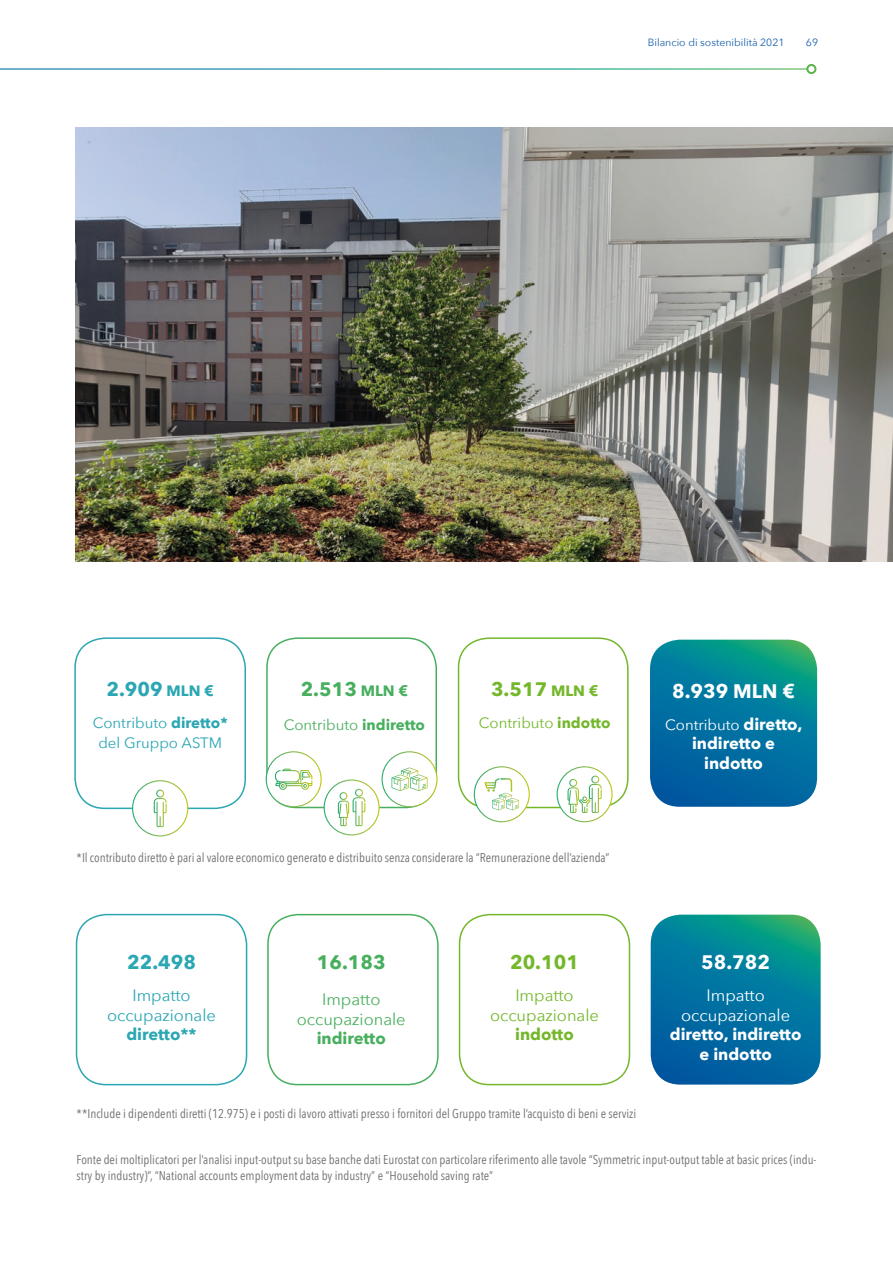
<style>
.page{position:relative;width:893px;height:1263px;background:#fff}
.page>*{position:absolute;margin:0;border:0;box-sizing:border-box;transform-origin:0 0}
.Paragrafo_base{font:700 19.5px "Avenir Next";color:#2ba6b3}
.Paragrafo_base-2{font:700 19.5px "Avenir Next";color:#48af5e}
.Paragrafo_base-3{font:700 19.5px "Avenir Next";color:#74b72b}
.Paragrafo_base-4{font:700 19.5px "Avenir Next";color:#fff}
.Paragrafo_base-5{font:700 16.5px/19.5px "Avenir Next";color:#fff;text-align:center}
.Paragrafo_base-6{font:16.5px/19.5px "Avenir Next";color:#2ba6b3;text-align:center}
.Paragrafo_base-7{font:16.5px/19.5px "Avenir Next";color:#48af5e;text-align:center}
.Paragrafo_base-8{font:16.5px/19.5px "Avenir Next";color:#74b72b;text-align:center}
.Paragrafo_base-9{font:15px/19.5px "Avenir Next";color:#2ba6b3;text-align:center}
.Paragrafo_base-10{font:15px "Avenir Next";color:#48af5e}
.Paragrafo_base-11{font:15px "Avenir Next";color:#fff}
.Paragrafo_base-12{font:15px "Avenir Next";color:#74b72b}
.note_descrittive{font:12.75px/15.3px "Avenir Next Condensed";color:#70706f}
.t1{font:10.5px "Avenir Next";color:#1861ab}
.s1{font-size:15px}
.s2{font-weight:700}
.s3{font-weight:700;font-size:16.5px}
.s4{font-weight:400}
</style>
<div class="page">
<div style="left:806px;top:64px;width:10px;height:10px;border:2px solid #fff;border-radius:50%"></div>
<div style="left:458px;top:637px;width:171px;height:171px;border:2px solid #74b72b;border-radius:30px"></div>
<div style="left:557px;top:767px;width:55px;height:55px;background:#fff;border-radius:50%"></div>
<div style="left:557px;top:766px;width:56px;height:56px;border:1px solid #fff;border-radius:50%"></div>
<div style="left:474px;top:767px;width:55px;height:55px;background:#fff;border-radius:50%"></div>
<div style="left:474px;top:766px;width:56px;height:56px;border:1px solid #fff;border-radius:50%"></div>
<svg style="left:484px;top:778px;width:35px;height:32px"></svg>
<svg style="left:567px;top:775px;width:35px;height:38px"></svg>
<div style="left:266px;top:637px;width:171px;height:171px;border:2px solid #48af5e;border-radius:30px"></div>
<div style="left:324px;top:780px;width:55px;height:55px;background:#fff;border-radius:50%"></div>
<div style="left:324px;top:779px;width:56px;height:56px;border:1px solid #fff;border-radius:50%"></div>
<div style="left:266px;top:752px;width:55px;height:55px;background:#fff;border-radius:50%"></div>
<div style="left:266px;top:751px;width:56px;height:56px;border:1px solid #fff;border-radius:50%"></div>
<div style="left:382px;top:752px;width:55px;height:55px;background:#fff;border-radius:50%"></div>
<div style="left:382px;top:751px;width:56px;height:56px;border:1px solid #fff;border-radius:50%"></div>
<svg style="left:392px;top:767px;width:36px;height:24px"></svg>
<svg style="left:338px;top:789px;width:27px;height:37px"></svg>
<svg style="left:275px;top:769px;width:37px;height:21px"></svg>
<div style="left:74px;top:637px;width:172px;height:172px;border:2px solid #2ba6b3;border-radius:30px"></div>
<div style="left:133px;top:781px;width:55px;height:55px;background:#fff;border-radius:50%"></div>
<div style="left:132px;top:780px;width:56px;height:56px;border:1px solid #fff;border-radius:50%"></div>
<svg style="left:154px;top:789px;width:13px;height:38px"></svg>
<svg style="left:650px;top:640px;width:167px;height:167px;background:#087b9d"></svg>
<div style="left:76px;top:914px;width:171px;height:171px;border:2px solid #2ba6b3;border-radius:30px"></div>
<div style="left:267px;top:914px;width:172px;height:171px;border:2px solid #48af5e;border-radius:30px"></div>
<div style="left:459px;top:914px;width:171px;height:171px;border:2px solid #74b72b;border-radius:30px"></div>
<svg style="left:651px;top:915px;width:170px;height:169px;background:#087b9d"></svg>
<img style="left:75px;top:128px;width:818px;height:433px">
<p class="t1" style="left:648px;top:33px;width:138px">Bilancio di sostenibilità 2021</p>
<p class="t1" style="left:806px;top:33px;width:14px">69</p>
<p class="Paragrafo_base" style="left:106px;top:672px;width:109px">2.909 <span class="s1">MLN €</span></p>
<p class="Paragrafo_base-9" style="left:93px;top:713px;width:136px">Contributo <span class="s2">diretto* </span>del Gruppo ASTM</p>
<p class="Paragrafo_base-2" style="left:301px;top:672px;width:109px">2.513 <span class="s1">MLN €</span></p>
<p class="Paragrafo_base-10" style="left:284px;top:712px;width:143px">Contributo <span class="s2">indiretto</span></p>
<p class="Paragrafo_base-3" style="left:491px;top:672px;width:109px">3.517 <span class="s1">MLN €</span></p>
<p class="Paragrafo_base-12" style="left:479px;top:710px;width:133px">Contributo <span class="s2">indotto</span></p>
<p class="note_descrittive" style="left:77px;top:849px;width:534px">*Il contributo diretto è pari al valore economico generato e distribuito senza considerare la “Remunerazione dell’azienda”</p>
<p class="Paragrafo_base" style="left:127px;top:945px;width:70px">22.498</p>
<p class="Paragrafo_base-6" style="left:107px;top:985px;width:110px">Impatto occupazionale <span class="s2">diretto**</span></p>
<p class="Paragrafo_base-2" style="left:317px;top:945px;width:70px">16.183</p>
<p class="Paragrafo_base-7" style="left:297px;top:989px;width:110px">Impatto occupazionale <span class="s2">indiretto</span></p>
<p class="Paragrafo_base-3" style="left:510px;top:945px;width:70px">20.101</p>
<p class="Paragrafo_base-8" style="left:490px;top:985px;width:110px">Impatto occupazionale <span class="s2">indotto</span></p>
<p class="Paragrafo_base-4" style="left:672px;top:674px;width:124px">8.939 MLN €</p>
<p class="Paragrafo_base-11" style="left:665px;top:712px;width:139px">Contributo <span class="s3">diretto,</span></p>
<p class="Paragrafo_base-5" style="left:692px;top:734px;width:85px">indiretto e indotto</p>
<p class="Paragrafo_base-4" style="left:701px;top:945px;width:70px">58.782</p>
<p class="Paragrafo_base-5" style="left:670px;top:985px;width:133px"><span class="s4">Impatto occupazionale </span>diretto, indiretto e indotto</p>
<p class="note_descrittive" style="left:77px;top:1106px;width:561px">**Include i dipendenti diretti (12.975) e i posti di lavoro attivati presso i fornitori del Gruppo tramite l’acquisto di beni e servizi</p>
<p class="note_descrittive" style="left:77px;top:1151px;width:741px">Fonte dei moltiplicatori per l’analisi input-output su base banche dati Eurostat con particolare riferimento alle tavole “Symmetric input-output table at basic prices (indu&shy;stry by industry)”, “National accounts employment data by industry” e “Household saving rate”</p>
</div>
